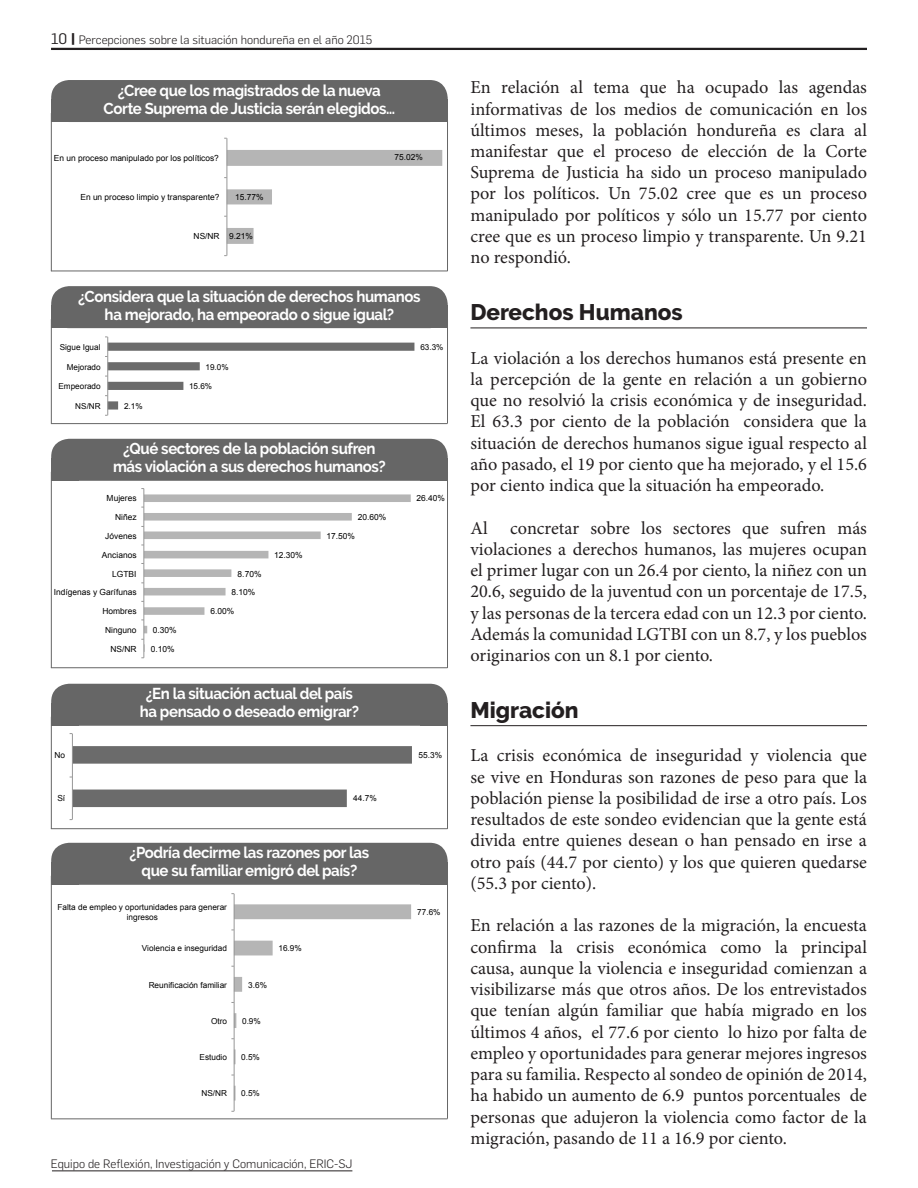
<style>
.page{position:relative;width:918px;height:1188px;background:#fff}
.page>*{position:absolute;margin:0;border:0;box-sizing:border-box;transform-origin:0 0}
.t1{font:800 22.5px "Raleway";color:#231f20}
.t2{font:18.3px/21.3px "Minion Pro";color:#231f20;text-align:justify}
.t3{font:700 15.75px "Raleway";letter-spacing:-.025em;color:#fff;scale:.95 1}
.t4{font:300 12px "Flama";color:#231f20}
.t5{font:8.4px "Arial";color:#000}
.t6{font:8.25px/9.9px "Arial";color:#000;text-align:center}
.t7{font:8.1px "Arial";color:#000}
.s1{font-weight:400;font-size:15px}
.s2{font-weight:900;font-size:15px}
</style>
<div class="page">
<hr style="left:52px;top:1171px;width:300px;height:1px;background:#231f20">
<hr style="left:51px;top:48px;width:816px;height:2px;background:#231f20">
<hr style="left:470px;top:328px;width:397px;height:1px;background:#231f20">
<hr style="left:470px;top:725px;width:397px;height:1px;background:#231f20">
<hr style="left:226px;top:138px;width:1px;height:118px;background:#979797">
<svg style="left:224px;top:150px;width:218px;height:94px"></svg>
<hr style="left:447px;top:113px;width:1px;height:158px;background:#666">
<div style="left:51px;top:99px;width:28px;height:23px;background:#666"></div>
<div style="left:420px;top:99px;width:28px;height:23px;background:#666"></div>
<hr style="left:51px;top:271px;width:396px;height:1px;background:#666">
<hr style="left:51px;top:113px;width:1px;height:158px;background:#666">
<div style="left:51px;top:80px;width:397px;height:42px;background:#666;border-radius:18px"></div>
<hr style="left:107px;top:337px;width:1px;height:78px;background:#979797">
<svg style="left:105px;top:343px;width:309px;height:73px"></svg>
<hr style="left:447px;top:319px;width:1px;height:104px;background:#666">
<div style="left:51px;top:306px;width:28px;height:22px;background:#666"></div>
<div style="left:420px;top:306px;width:28px;height:22px;background:#666"></div>
<hr style="left:51px;top:423px;width:396px;height:1px;background:#666">
<hr style="left:51px;top:319px;width:1px;height:104px;background:#666">
<div style="left:51px;top:286px;width:397px;height:42px;background:#666;border-radius:18px"></div>
<hr style="left:72px;top:734px;width:1px;height:86px;background:#979797">
<svg style="left:70px;top:746px;width:342px;height:61px"></svg>
<hr style="left:447px;top:717px;width:1px;height:112px;background:#666">
<div style="left:51px;top:703px;width:28px;height:23px;background:#666"></div>
<div style="left:420px;top:703px;width:28px;height:23px;background:#666"></div>
<hr style="left:51px;top:828px;width:396px;height:1px;background:#666">
<hr style="left:51px;top:717px;width:1px;height:112px;background:#666">
<div style="left:51px;top:684px;width:397px;height:42px;background:#666;border-radius:18px"></div>
<hr style="left:234px;top:894px;width:1px;height:217px;background:#979797">
<svg style="left:231px;top:904px;width:180px;height:197px"></svg>
<hr style="left:447px;top:876px;width:1px;height:243px;background:#666">
<div style="left:51px;top:862px;width:28px;height:23px;background:#666"></div>
<div style="left:420px;top:862px;width:28px;height:23px;background:#666"></div>
<hr style="left:51px;top:1119px;width:396px;height:1px;background:#666">
<hr style="left:51px;top:876px;width:1px;height:243px;background:#666">
<div style="left:51px;top:843px;width:397px;height:42px;background:#666;border-radius:18px"></div>
<svg style="left:141px;top:488px;width:270px;height:170px"></svg>
<hr style="left:447px;top:472px;width:1px;height:196px;background:#666">
<div style="left:51px;top:458px;width:28px;height:23px;background:#666"></div>
<div style="left:420px;top:458px;width:28px;height:23px;background:#666"></div>
<hr style="left:51px;top:667px;width:396px;height:1px;background:#666">
<hr style="left:51px;top:472px;width:1px;height:196px;background:#666">
<div style="left:51px;top:439px;width:397px;height:42px;background:#666;border-radius:18px"></div>
<p class="t4" style="left:51px;top:32px;width:323px"><span class="s1">10</span> <span class="s2">|</span> Percepciones sobre la situación hondureña en el año 2015</p>
<p class="t3" style="left:118px;top:81px;width:278px">¿Cree que los magistrados de la nueva</p>
<p class="t3" style="left:104px;top:99px;width:308px">Corte Suprema de Justicia serán elegidos…</p>
<p class="t5" style="left:54px;top:153px;width:167px">En un proceso manipulado por los políticos?</p>
<p class="t5" style="left:395px;top:152px;width:30px">75.02%</p>
<p class="t5" style="left:80px;top:192px;width:140px">En un proceso limpio y transparente?</p>
<p class="t5" style="left:235px;top:191px;width:30px">15.77%</p>
<p class="t5" style="left:194px;top:231px;width:28px">NS/NR</p>
<p class="t5" style="left:229px;top:231px;width:25px">9.21%</p>
<p class="t3" style="left:78px;top:287px;width:362px">¿Considera que la situación de derechos humanos</p>
<p class="t3" style="left:105px;top:305px;width:306px">ha mejorado, ha empeorado o sigue igual?</p>
<p class="t7" style="left:60px;top:342px;width:42px">Sigue Igual</p>
<p class="t7" style="left:67px;top:361px;width:36px">Mejorado</p>
<p class="t7" style="left:206px;top:361px;width:25px">19.0%</p>
<p class="t7" style="left:59px;top:381px;width:44px">Empeorado</p>
<p class="t7" style="left:189px;top:381px;width:25px">15.6%</p>
<p class="t7" style="left:75px;top:401px;width:27px">NS/NR</p>
<p class="t7" style="left:124px;top:401px;width:20px">2.1%</p>
<p class="t3" style="left:123px;top:440px;width:267px">¿Qué sectores de la población sufren</p>
<p class="t3" style="left:113px;top:458px;width:289px">más violación a sus derechos humanos?</p>
<p class="t5" style="left:107px;top:493px;width:31px">Mujeres</p>
<p class="t5" style="left:115px;top:512px;width:23px">Niñez</p>
<p class="t5" style="left:358px;top:512px;width:30px">20.60%</p>
<p class="t5" style="left:105px;top:531px;width:33px">Jóvenes</p>
<p class="t5" style="left:327px;top:531px;width:30px">17.50%</p>
<p class="t5" style="left:102px;top:549px;width:36px">Ancianos</p>
<p class="t5" style="left:274px;top:549px;width:30px">12.30%</p>
<p class="t5" style="left:112px;top:568px;width:26px">LGTBI</p>
<p class="t5" style="left:238px;top:568px;width:25px">8.70%</p>
<p class="t5" style="left:54px;top:587px;width:84px">Indígenas y Garífunas</p>
<p class="t5" style="left:232px;top:587px;width:25px">8.10%</p>
<p class="t5" style="left:102px;top:606px;width:36px">Hombres</p>
<p class="t5" style="left:210px;top:606px;width:25px">6.00%</p>
<p class="t5" style="left:105px;top:625px;width:33px">Ninguno</p>
<p class="t5" style="left:153px;top:625px;width:25px">0.30%</p>
<p class="t5" style="left:110px;top:643px;width:28px">NS/NR</p>
<p class="t5" style="left:151px;top:643px;width:25px">0.10%</p>
<p class="t5" style="left:55px;top:750px;width:12px">No</p>
<p class="t5" style="left:57px;top:793px;width:9px">Sí</p>
<p class="t3" style="left:146px;top:685px;width:220px">¿En la situación actual del país</p>
<p class="t3" style="left:140px;top:703px;width:232px">ha pensado o deseado emigrar?</p>
<p class="t5" style="left:353px;top:793px;width:25px">44.7%</p>
<p class="t3" style="left:130px;top:844px;width:254px">¿Podría decirme las razones por las</p>
<p class="t3" style="left:142px;top:862px;width:229px">que su familiar emigró del país?</p>
<p class="t6" style="left:57px;top:902px;width:171px">Falta de empleo y oportunidades para generar ingresos</p>
<p class="t6" style="left:142px;top:944px;width:87px">Violencia e inseguridad</p>
<p class="t6" style="left:278px;top:944px;width:25px">16.9%</p>
<p class="t6" style="left:149px;top:980px;width:80px">Reunificación familiar</p>
<p class="t6" style="left:248px;top:980px;width:20px">3.6%</p>
<p class="t6" style="left:211px;top:1016px;width:18px">Otro</p>
<p class="t6" style="left:242px;top:1016px;width:20px">0.9%</p>
<p class="t6" style="left:200px;top:1052px;width:29px">Estudio</p>
<p class="t6" style="left:241px;top:1052px;width:20px">0.5%</p>
<p class="t6" style="left:201px;top:1089px;width:27px">NS/NR</p>
<p class="t6" style="left:241px;top:1089px;width:20px">0.5%</p>
<p class="t4" style="left:51px;top:1155px;width:303px">Equipo de Reflexión, Investigación y Comunicación, ERIC-SJ</p>
<p class="t7" style="left:420px;top:342px;width:25px">63.3%</p>
<p class="t5" style="left:416px;top:493px;width:30px">26.40%</p>
<p class="t5" style="left:418px;top:750px;width:25px">55.3%</p>
<p class="t6" style="left:417px;top:907px;width:25px">77.6%</p>
<p class="t2" style="left:470px;top:77px;width:398px">En relación al tema que ha ocupado las agendas informativas de los medios de comunicación en los últimos meses, la población hondureña es clara al manifestar que el proceso de elección de la Corte Suprema de Justicia ha sido un proceso manipulado por los políticos. Un 75.02 cree que es un proceso manipulado por políticos y sólo un 15.77 por ciento cree que es un proceso limpio y transparente. Un 9.21 no respondió.</p>
<p class="t1" style="left:470px;top:299px;width:214px">Derechos Humanos</p>
<p class="t2" style="left:470px;top:347px;width:398px">La violación a los derechos humanos está presente en la percepción de la gente en relación a un gobierno que no resolvió la crisis económica y de inseguridad.<br>El 63.3 por ciento de la población considera que la situación de derechos humanos sigue igual respecto al año pasado, el 19 por ciento que ha mejorado, y el 15.6 por ciento indica que la situación ha empeorado.</p>
<p class="t2" style="left:470px;top:517px;width:398px">Al concretar sobre los sectores que sufren más violaciones a derechos humanos, las mujeres ocupan el primer lugar con un 26.4 por ciento, la niñez con un 20.6, seguido de la juventud con un porcentaje de 17.5, y las personas de la tercera edad con un 12.3 por ciento.<br>Además la comunidad LGTBI con un 8.7, y los pueblos originarios con un 8.1 por ciento.</p>
<p class="t1" style="left:470px;top:697px;width:110px">Migración</p>
<p class="t2" style="left:470px;top:745px;width:398px">La crisis económica de inseguridad y violencia que se vive en Honduras son razones de peso para que la población piense la posibilidad de irse a otro país. Los resultados de este sondeo evidencian que la gente está divida entre quienes desean o han pensado en irse a otro país (44.7 por ciento) y los que quieren quedarse (55.3 por ciento).</p>
<p class="t2" style="left:470px;top:915px;width:398px">En relación a las razones de la migración, la encuesta confirma la crisis económica como la principal causa, aunque la violencia e inseguridad comienzan a visibilizarse más que otros años. De los entrevistados que tenían algún familiar que había migrado en los últimos 4 años, el 77.6 por ciento lo hizo por falta de empleo y oportunidades para generar mejores ingresos para su familia. Respecto al sondeo de opinión de 2014, ha habido un aumento de 6.9 puntos porcentuales de personas que adujeron la violencia como factor de la migración, pasando de 11 a 16.9 por ciento.</p>
</div>
